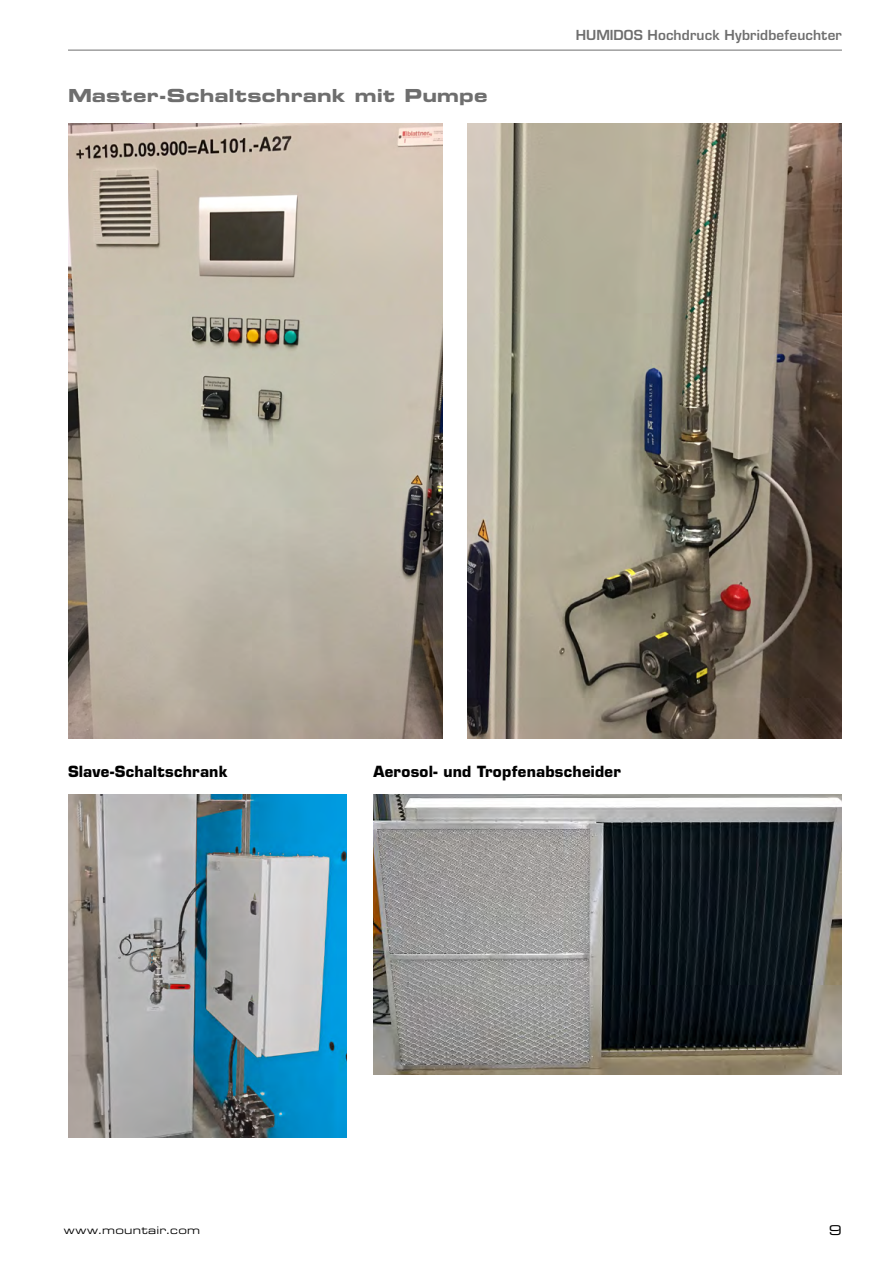
<style>
.page{position:relative;width:893px;height:1263px;background:#fff}
.page>*{position:absolute;margin:0;border:0;box-sizing:border-box;transform-origin:0 0}
.t1{font:18px "Eurostile Bold Extended Two";letter-spacing:.015em;color:#6e6e6e}
.t2{font:700 15px "Eurostile";letter-spacing:.015em;color:#000}
.t3{font:600 13.5px "Eurostile";letter-spacing:.015em;color:#6e6e6e}
.t4{font:13.5px "Eurostile Extended Two";color:#000}
.t5{font:10.5px "Eurostile Extended Two";letter-spacing:.02em;color:#000}
</style>
<div class="page">
<hr style="left:68px;top:50px;width:774px;height:1px;background:#6e6e6e">
<img style="left:68px;top:124px;width:374px;height:614px">
<img style="left:468px;top:124px;width:374px;height:614px">
<img style="left:68px;top:795px;width:279px;height:342px">
<img style="left:373px;top:795px;width:469px;height:279px">
<p class="t1" style="left:68px;top:83px;width:421px">Master-Schaltschrank mit Pumpe</p>
<p class="t3" style="left:576px;top:27px;width:267px">HUMIDOS Hochdruck Hybridbefeuchter</p>
<p class="t2" style="left:68px;top:762px;width:161px">Slave-Schaltschrank</p>
<p class="t2" style="left:373px;top:762px;width:249px">Aerosol- und Tropfenabscheider</p>
<p class="t5" style="left:64px;top:1223px;width:138px">www.mountair.com</p>
<p class="t4" style="left:829px;top:1221px;width:15px">9</p>
</div>
